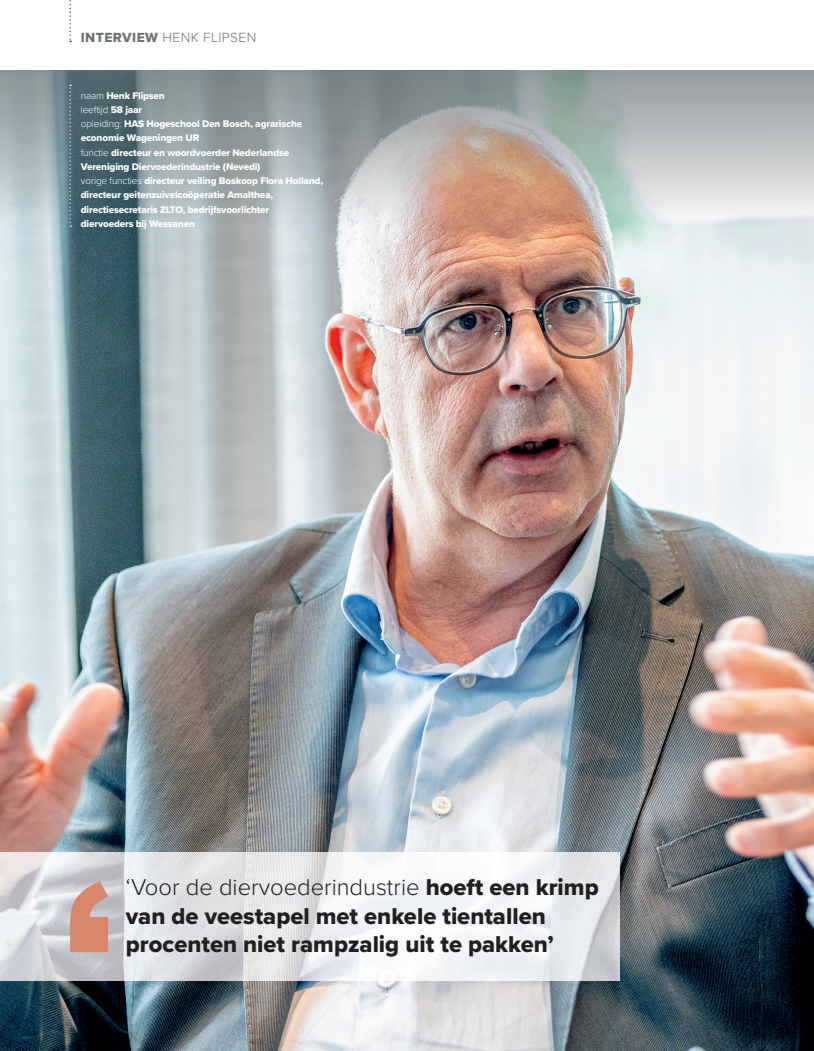
<style>
.page{position:relative;width:814px;height:1051px;background:#fff}
.page>*{position:absolute;margin:0;border:0;box-sizing:border-box;transform-origin:0 0}
.t1{font:23.75px/28.5px "Proxima Nova Extrabld";color:#231f20}
.t2{font:300 23.75px "Proxima Nova";color:#231f20}
.t3{font:300 13.75px "Proxima Nova";letter-spacing:.03em;color:#687575}
.t4{font:10px/14.2px "Proxima Nova Extrabld";letter-spacing:-.015em;color:#fff}
.t5{font:300 10px "Proxima Nova";letter-spacing:-.015em;color:#fff}
.s1{font-family:"Proxima Nova Extrabld";font-weight:400}
.s2{font-family:"Proxima Nova";font-weight:300}
</style>
<div class="page">
<img style="left:0;top:227px;width:813px;height:824px">
<img style="left:0;top:70px;width:813px;height:157px">
<img style="left:0;top:853px;width:619px;height:128px">
<svg style="left:70px;top:881px;width:38px;height:71px;background:#d39683"></svg>
<svg style="left:70px;top:85px;width:1px;height:142px"></svg>
<svg style="left:70px;top:0;width:1px;height:42px"></svg>
<h2 class="t3" style="left:81px;top:27px;width:177px"><span class="s1">INTERVIEW</span> HENK FLIPSEN</h2>
<p class="t4" style="left:81px;top:88px;width:86px"><span class="s2">naam</span> Henk Flipsen</p>
<p class="t5" style="left:81px;top:102px;width:63px">leeftijd <span class="s1">58 jaar</span></p>
<p class="t4" style="left:81px;top:117px;width:244px"><span class="s2">opleiding:</span> HAS Hogeschool Den Bosch, agrarische economie Wageningen UR<br><span class="s2">functie</span> directeur en woordvoerder Nederlandse Vereniging Diervoederindustrie (Nevedi)<br><span class="s2">vorige functies</span> directeur veiling Boskoop Flora Holland, directeur geitenzuivelcoöperatie Amalthea, directiesecretaris ZLTO, bedrijfsvoorlichter diervoeders bij Wessanen</p>
<h1 class="t2" style="left:126px;top:870px;width:474px">‘Voor de diervoederindustrie <span class="s1">hoeft een krimp</span></h1>
<h1 class="t1" style="left:126px;top:901px;width:429px">van de veestapel met enkele tientallen procenten niet rampzalig uit te pakken’</h1>
</div>
